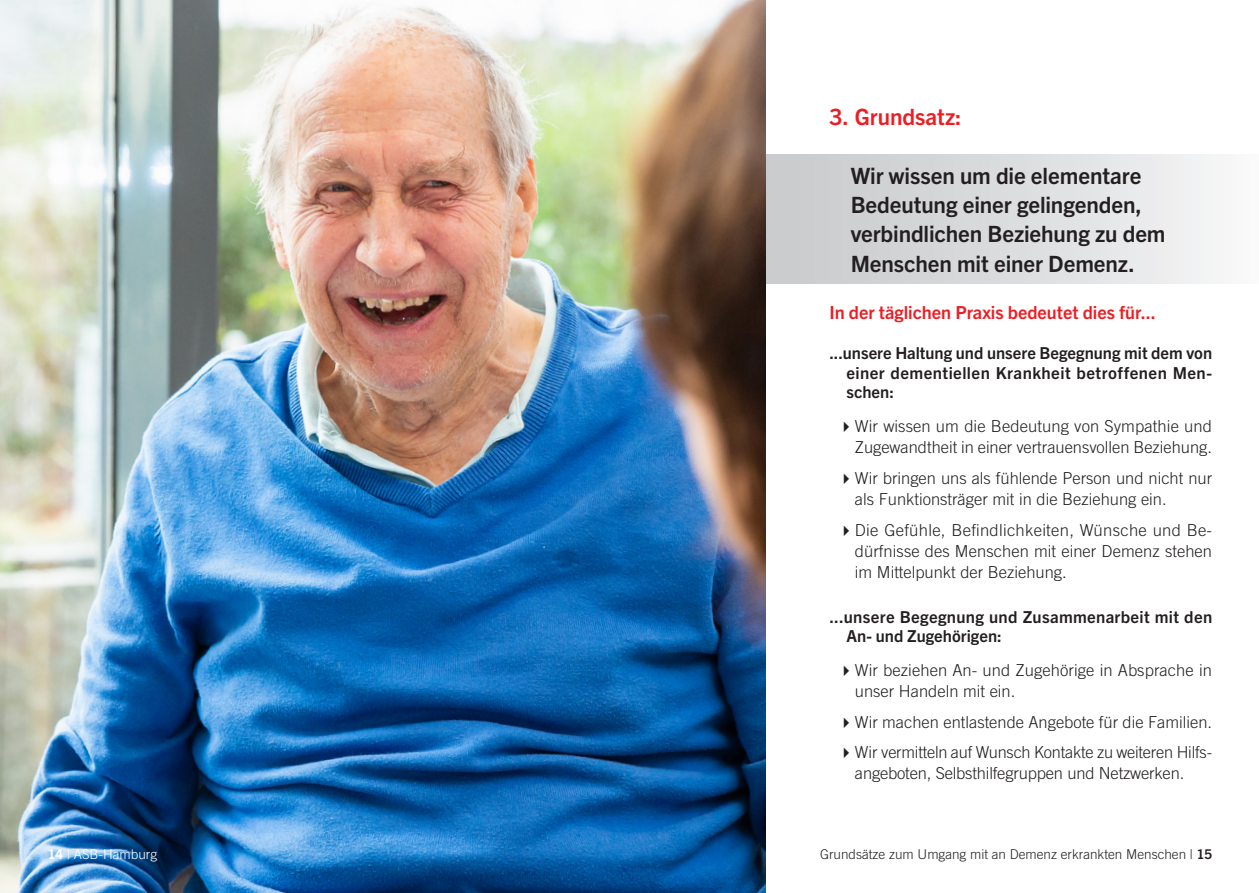
<style>
.page{position:relative;width:1259px;height:893px;background:#fff}
.page>*{position:absolute;margin:0;border:0;box-sizing:border-box;transform-origin:0 0}
.Grundsatz_ausformuli{font:700 22.5px/29.2px "Trade Gothic Next LT Pro";letter-spacing:-.005em;color:#231f20}
.Überschrift_Grundsat{font:700 22.5px "Trade Gothic Next LT Pro";color:#ee1d23}
.Zwischenüberschrift{font:700 18px "Trade Gothic Next LT Pro";color:#ee1d23}
.t1{font:300 16.5px/21px "Trade Gothic LT Pro";color:#231f20}
.Kategorie_sub{font:700 16.5px/19.5px "Trade Gothic Next LT Pro";letter-spacing:.02em;color:#231f20;text-align:justify}
.t2{font:300 13.5px "Trade Gothic LT Pro";color:#231f20}
.t3{font:300 13.5px "Trade Gothic LT Pro";color:#fff}
.s1{font-family:"Trade Gothic Next LT Pro";font-weight:700}
</style>
<div class="page">
<svg style="left:765px;top:154px;width:452px;height:130px;background:#dadbdd"></svg>
<img style="left:0;top:0;width:765px;height:893px">
<p class="t3" style="left:48px;top:846px;width:111px"><span class="s1">14</span> | ASB-Hamburg</p>
<p class="Überschrift_Grundsat" style="left:829px;top:101px;width:134px">3. Grundsatz:</p>
<p class="Grundsatz_ausformuli" style="left:850px;top:159px;width:316px">Wir wissen um die elementare<br>Bedeutung einer gelingenden, verbindlichen Beziehung zu dem<br>Menschen mit einer Demenz.</p>
<p class="Zwischenüberschrift" style="left:829px;top:300px;width:328px">In der täglichen Praxis bedeutet dies für...</p>
<p class="Kategorie_sub" style="left:846px;top:342px;width:367px;text-indent:-17px">...unsere Haltung und unsere Begegnung mit dem von einer dementiellen Krankheit betroffenen Men&shy;schen:</p>
<p class="t1" style="left:855px;top:415px;width:358px">Wir wissen um die Bedeutung von Sympathie und<br>Zugewandtheit in einer vertrauensvollen Beziehung.</p>
<p class="t1" style="left:855px;top:467px;width:359px">Wir bringen uns als fühlende Person und nicht nur als Funktionsträger mit in die Beziehung ein.</p>
<p class="t1" style="left:855px;top:519px;width:359px;text-align:justify">Die Gefühle, Befindlichkeiten, Wünsche und Be&shy;dürfnisse des Menschen mit einer Demenz stehen im Mittelpunkt der Beziehung.</p>
<p class="Kategorie_sub" style="left:846px;top:606px;width:367px;text-indent:-17px">...unsere Begegnung und Zusammenarbeit mit den<br>An- und Zugehörigen:</p>
<p class="t1" style="left:855px;top:659px;width:358px">Wir beziehen An- und Zugehörige in Absprache in unser Handeln mit ein.</p>
<p class="t1" style="left:855px;top:711px;width:359px">Wir machen entlastende Angebote für die Familien.</p>
<p class="t1" style="left:855px;top:742px;width:359px">Wir vermitteln auf Wunsch Kontakte zu weiteren Hilfs&shy;angeboten, Selbsthilfegruppen und Netzwerken.</p>
<p class="t2" style="left:820px;top:846px;width:394px">Grundsätze zum Umgang mit an Demenz erkrankten Menschen | <span class="s1">15</span></p>
</div>
